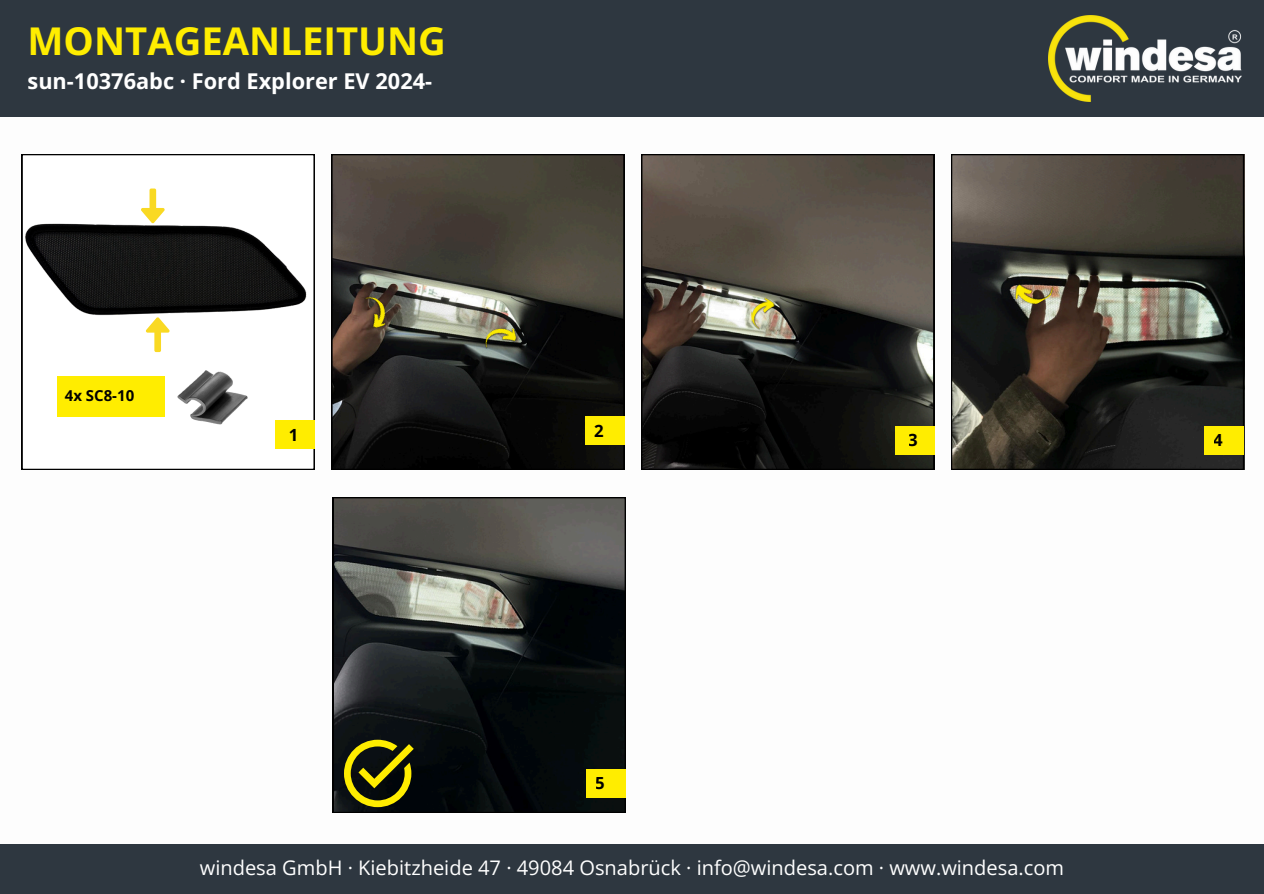
<style>
.page{position:relative;width:1264px;height:894px;background:#fff}
.page>*{position:absolute;margin:0;border:0;box-sizing:border-box;transform-origin:0 0}
.t1{font:700 38.25px "Open Sans";color:#ffed00}
.t2{font:700 21.75px "Open Sans";color:#fff}
.t3{font:20.1px "Open Sans";color:#fff}
.t4{font:700 16.8px "Open Sans";color:#000}
.t5{font:700 15px "Open Sans";color:#000}
</style>
<div class="page">
<div style="left:0;top:0;width:1263px;height:116px;background:#2e3740"></div>
<img style="left:1048px;top:15px;width:193px;height:87px">
<svg style="left:22px;top:154px;width:292px;height:315px"></svg>
<div style="left:275px;top:420px;width:39px;height:29px;background:#ffed00"></div>
<svg style="left:331px;top:154px;width:293px;height:315px;background:#36332d"></svg>
<div style="left:585px;top:416px;width:39px;height:28px;background:#ffed00"></div>
<svg style="left:951px;top:154px;width:292px;height:315px;background:#3d3932"></svg>
<div style="left:1204px;top:426px;width:40px;height:28px;background:#ffed00"></div>
<div style="left:0;top:844px;width:1263px;height:49px;background:#2e3740"></div>
<svg style="left:641px;top:154px;width:293px;height:315px;background:#3e3933"></svg>
<div style="left:894px;top:426px;width:40px;height:28px;background:#ffed00"></div>
<div style="left:58px;top:376px;width:107px;height:40px;background:#ffed00"></div>
<img style="left:479px;top:318px;width:42px;height:44px">
<svg style="left:140px;top:188px;width:25px;height:26px"></svg>
<svg style="left:333px;top:497px;width:292px;height:315px;background:#2c2f2e"></svg>
<div style="left:586px;top:768px;width:40px;height:29px;background:#ffed00"></div>
<svg style="left:344px;top:739px;width:70px;height:67px;background:#5b580a"></svg>
<img style="left:1008px;top:266px;width:50px;height:46px">
<img style="left:751px;top:297px;width:25px;height:34px">
<img style="left:177px;top:370px;width:70px;height:55px">
<img style="left:22px;top:214px;width:292px;height:104px">
<svg style="left:145px;top:317px;width:25px;height:35px"></svg>
<img style="left:350px;top:291px;width:44px;height:42px">
<h1 class="t1" style="left:28px;top:14px;width:420px">MONTAGEANLEITUNG</h1>
<p class="t2" style="left:28px;top:65px;width:406px">sun-10376abc · Ford Explorer EV 2024-</p>
<p class="t5" style="left:65px;top:384px;width:71px">4x SC8-10</p>
<p class="t4" style="left:289px;top:423px;width:11px">1</p>
<p class="t4" style="left:594px;top:418px;width:11px">2</p>
<p class="t4" style="left:904px;top:418px;width:11px">3</p>
<p class="t4" style="left:908px;top:428px;width:11px">3</p>
<p class="t4" style="left:595px;top:771px;width:11px">5</p>
<p class="t3" style="left:200px;top:853px;width:865px">windesa GmbH · Kiebitzheide 47 · 49084 Osnabrück · info@windesa.com · www.windesa.com</p>
<p class="t4" style="left:1213px;top:428px;width:11px">4</p>
</div>
